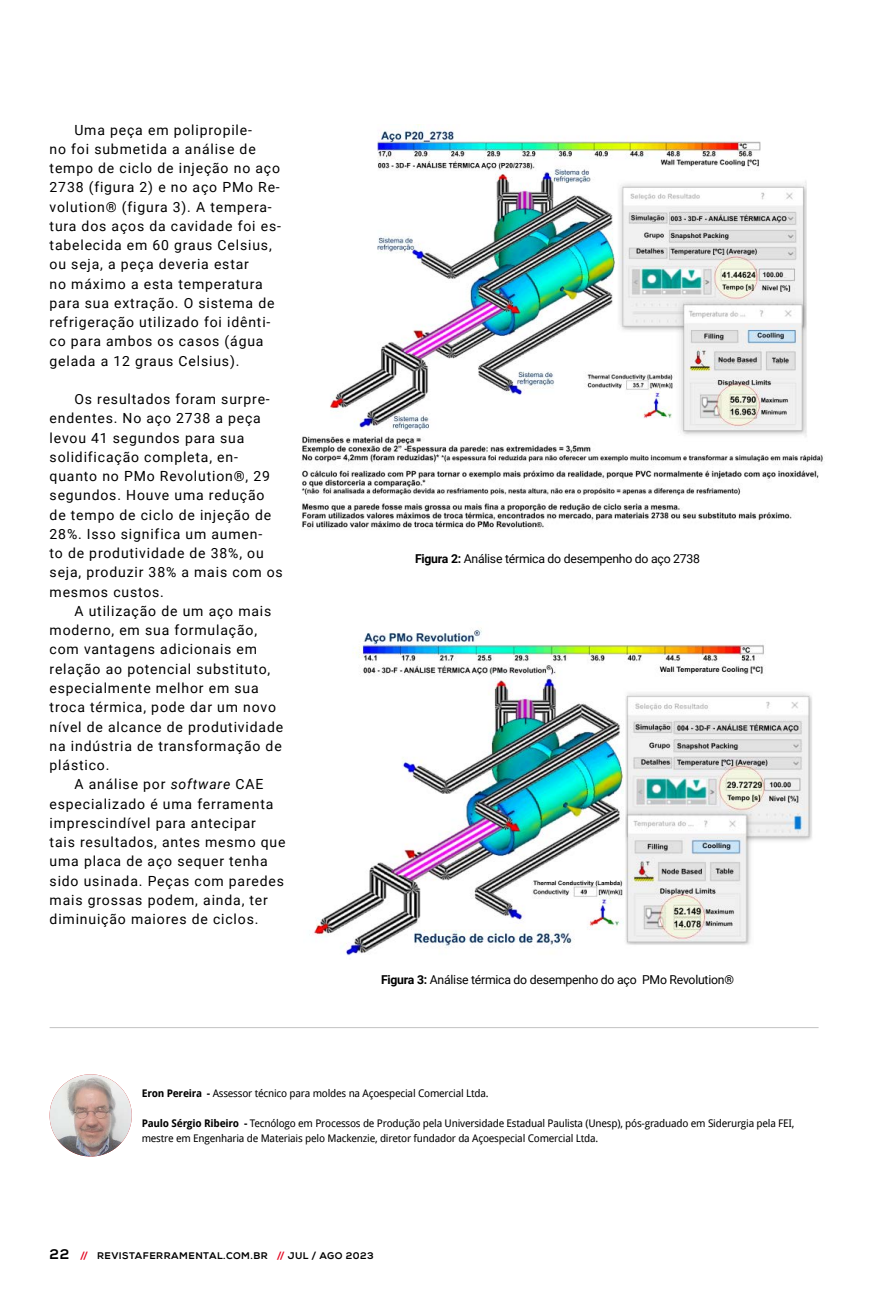
<style>
.page{position:relative;width:893px;height:1315px;background:#fff}
.page>*{position:absolute;margin:0;border:0;box-sizing:border-box;transform-origin:0 0}
.t1{font:14px/19.2px "Roboto";letter-spacing:.06em;color:#000}
.t2{font:12.25px "Roboto";letter-spacing:-.02em;color:#000}
.t3{font:10.5px/15.2px "Droid Sans";letter-spacing:-.02em;color:#000}
.t4{font:800 9.62px "Nexa";letter-spacing:.05em;color:#000}
.s1{font-style:italic}
.s2{font-weight:700}
.s3{font-size:14px}
.s4{color:#e40521}
</style>
<div class="page">
<img style="left:301px;top:124px;width:522px;height:406px">
<img style="left:313px;top:628px;width:499px;height:328px">
<hr style="left:50px;top:1027px;width:769px;height:1px;background:#c2c2c2">
<img style="left:50px;top:1074px;width:82px;height:82px;border-radius:41px">
<p class="t1" style="left:50px;top:119px;width:233px;text-indent:25px">Uma peça em polipropile-<br>no foi submetida a análise de tempo de ciclo de injeção no aço<br>2738 (figura 2) e no aço PMo Re&shy;volution® (figura 3). A tempera&shy;tura dos aços da cavidade foi es&shy;tabelecida em 60 graus Celsius, ou seja, a peça deveria estar<br>no máximo a esta temperatura para sua extração. O sistema de refrigeração utilizado foi idênti&shy;co para ambos os casos (água gelada a 12 graus Celsius).</p>
<p class="t1" style="left:50px;top:389px;width:235px;text-indent:25px">Os resultados foram surpre&shy;endentes. No aço 2738 a peça levou 41 segundos para sua solidificação completa, en&shy;quanto no PMo Revolution®, 29 segundos. Houve uma redução de tempo de ciclo de injeção de<br>28%. Isso significa um aumen-<br>to de produtividade de 38%, ou seja, produzir 38% a mais com os mesmos custos.</p>
<p class="t1" style="left:50px;top:601px;width:235px;text-indent:25px">A utilização de um aço mais moderno, em sua formulação, com vantagens adicionais em relação ao potencial substituto, especialmente melhor em sua troca térmica, pode dar um novo nível de alcance de produtividade na indústria de transformação de plástico.</p>
<p class="t1" style="left:50px;top:774px;width:237px;text-indent:25px">A análise por <span class="s1">software</span> CAE especializado é uma ferramenta imprescindível para antecipar<br>tais resultados, antes mesmo que uma placa de aço sequer tenha sido usinada. Peças com paredes mais grossas podem, ainda, ter diminuição maiores de ciclos.</p>
<p class="t2" style="left:415px;top:550px;width:286px"><span class="s2">Figura 2:</span> Análise térmica do desempenho do aço 2738</p>
<p class="t2" style="left:381px;top:970px;width:354px"><span class="s2">Figura 3:</span> Análise térmica do desempenho do aço PMo Revolution®</p>
<p class="t3" style="left:142px;top:1085px;width:348px"><span class="s2">Eron Pereira -</span> Assessor técnico para moldes na Açoespecial Comercial Ltda.</p>
<p class="t3" style="left:142px;top:1115px;width:654px"><span class="s2">Paulo Sérgio Ribeiro -</span> Tecnólogo em Processos de Produção pela Universidade Estadual Paulista (Unesp), pós-graduado em Siderurgia pela FEI, mestre em Engenharia de Materiais pelo Mackenzie, diretor fundador da Açoespecial Comercial Ltda.</p>
<p class="t4" style="left:50px;top:1249px;width:326px"><span class="s3">22</span> <span class="s4">//</span> REVISTAFERRAMENTAL.COM.BR <span class="s4">//</span> JUL / AGO 2023</p>
</div>
